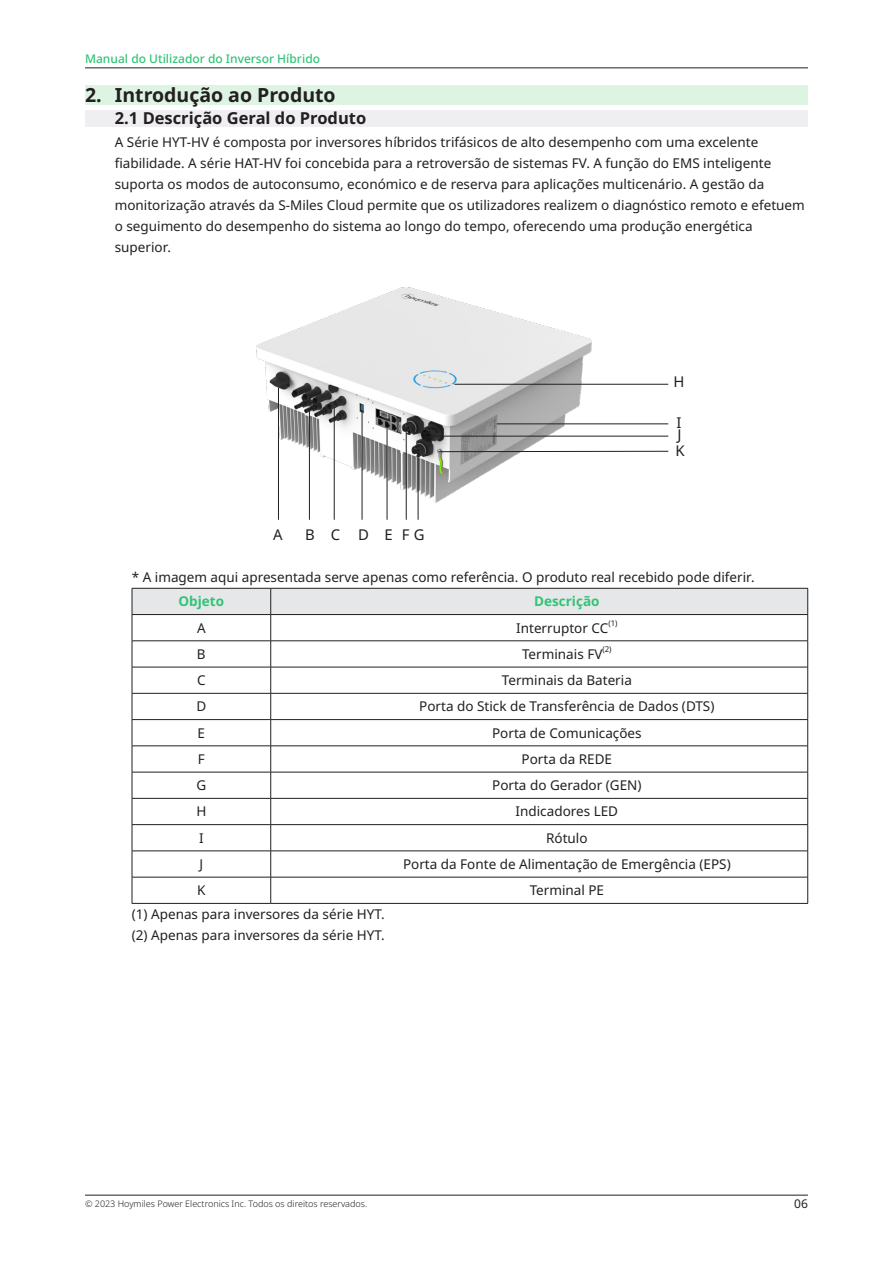
<style>
.page{position:relative;width:893px;height:1263px;background:#fff}
.page>*{position:absolute;margin:0;border:0;box-sizing:border-box;transform-origin:0 0}
.t1{font:700 19.5px "Noto Sans";color:#231f20}
.段落样式2{font:700 16.5px "Noto Sans";color:#231f20}
.Num_1__cont{font:14.85px "Noto Sans";color:#231f20}
.Body{font:13.5px/21px "Noto Sans";color:#231f20}
.t2{font:700 13.5px "Noto Sans";color:#31c477}
.t3{font:500 12px "Noto Sans";color:#31c477}
.t4{font:12px "Noto Sans";color:#231f20}
.t5{font:300 9px "Noto Sans";color:#231f20}
.t6{font:7.8px "Noto Sans";color:#231f20}
</style>
<div class="page">
<hr style="left:85px;top:68px;width:723px;height:1px;background:#231f20">
<hr style="left:85px;top:1195px;width:723px;height:1px;background:#231f20">
<div style="left:85px;top:85px;width:723px;height:20px;background:#def4e3"></div>
<div style="left:85px;top:110px;width:723px;height:17px;background:#efeef1"></div>
<img style="left:256px;top:287px;width:354px;height:233px">
<hr style="left:454px;top:384px;width:214px;height:1px;background:#231f20">
<hr style="left:497px;top:423px;width:171px;height:1px;background:#231f20">
<hr style="left:430px;top:436px;width:238px;height:1px;background:#231f20">
<hr style="left:439px;top:451px;width:229px;height:1px;background:#231f20">
<hr style="left:278px;top:388px;width:1px;height:132px;background:#231f20">
<hr style="left:309px;top:408px;width:1px;height:112px;background:#231f20">
<hr style="left:334px;top:407px;width:1px;height:113px;background:#231f20">
<hr style="left:362px;top:411px;width:1px;height:109px;background:#231f20">
<hr style="left:387px;top:429px;width:1px;height:91px;background:#231f20">
<hr style="left:406px;top:429px;width:1px;height:91px;background:#231f20">
<hr style="left:418px;top:453px;width:1px;height:67px;background:#231f20">
<svg style="left:132px;top:588px;width:676px;height:315px"></svg>
<hr style="left:132px;top:903px;width:139px;height:1px;background:#231f20">
<hr style="left:271px;top:903px;width:537px;height:1px;background:#231f20">
<p class="t3" style="left:85px;top:50px;width:237px">Manual do Utilizador do Inversor Híbrido</p>
<p class="t1" style="left:85px;top:81px;width:252px">2. Introdução ao Produto</p>
<p class="段落样式2" style="left:115px;top:107px;width:253px">2.1 Descrição Geral do Produto</p>
<p class="Body" style="left:115px;top:132px;width:691px">A Série HYT-HV é composta por inversores híbridos trifásicos de alto desempenho com uma excelente fiabilidade. A série HAT-HV foi concebida para a retroversão de sistemas FV. A função do EMS inteligente suporta os modos de autoconsumo, económico e de reserva para aplicações multicenário. A gestão da monitorização através da S-Miles Cloud permite que os utilizadores realizem o diagnóstico remoto e efetuem o seguimento do desempenho do sistema ao longo do tempo, oferecendo uma produção energética superior.</p>
<p class="Num_1__cont" style="left:673px;top:371px;width:13px">H</p>
<p class="Num_1__cont" style="left:676px;top:412px;width:7px">I</p>
<p class="Num_1__cont" style="left:677px;top:424px;width:6px">J</p>
<p class="Num_1__cont" style="left:676px;top:441px;width:11px">K</p>
<p class="Num_1__cont" style="left:273px;top:524px;width:11px">A</p>
<p class="Num_1__cont" style="left:305px;top:524px;width:11px">B</p>
<p class="Num_1__cont" style="left:331px;top:524px;width:11px">C</p>
<p class="Num_1__cont" style="left:358px;top:524px;width:12px">D</p>
<p class="Num_1__cont" style="left:384px;top:524px;width:10px">E</p>
<p class="Num_1__cont" style="left:402px;top:524px;width:24px">F G</p>
<p class="Body" style="left:132px;top:567px;width:624px">* A imagem aqui apresentada serve apenas como referência. O produto real recebido pode diferir.</p>
<p class="t2" style="left:179px;top:592px;width:47px">Objeto</p>
<p class="t2" style="left:534px;top:592px;width:67px">Descrição</p>
<p class="Body" style="left:197px;top:617px;width:10px">A</p>
<p class="Body" style="left:516px;top:617px;width:94px">Interruptor CC</p>
<p class="t6" style="left:608px;top:618px;width:11px">(1)</p>
<p class="Body" style="left:197px;top:644px;width:10px">B</p>
<p class="Body" style="left:522px;top:644px;width:82px">Terminais FV</p>
<p class="t6" style="left:602px;top:644px;width:11px">(2)</p>
<p class="Body" style="left:197px;top:670px;width:10px">C</p>
<p class="Body" style="left:502px;top:670px;width:132px">Terminais da Bateria</p>
<p class="Body" style="left:196px;top:696px;width:11px">D</p>
<p class="Body" style="left:419px;top:696px;width:297px">Porta do Stick de Transferência de Dados (DTS)</p>
<p class="Body" style="left:198px;top:722px;width:9px">E</p>
<p class="Body" style="left:492px;top:722px;width:151px">Porta de Comunicações</p>
<p class="Body" style="left:198px;top:749px;width:9px">F</p>
<p class="Body" style="left:522px;top:749px;width:92px">Porta da REDE</p>
<p class="Body" style="left:196px;top:775px;width:11px">G</p>
<p class="Body" style="left:492px;top:775px;width:151px">Porta do Gerador (GEN)</p>
<p class="Body" style="left:196px;top:801px;width:12px">H</p>
<p class="Body" style="left:516px;top:801px;width:104px">Indicadores LED</p>
<p class="Body" style="left:199px;top:827px;width:6px">I</p>
<p class="Body" style="left:546px;top:827px;width:43px">Rótulo</p>
<p class="Body" style="left:200px;top:854px;width:5px">J</p>
<p class="Body" style="left:403px;top:854px;width:329px">Porta da Fonte de Alimentação de Emergência (EPS)</p>
<p class="Body" style="left:197px;top:880px;width:10px">K</p>
<p class="Body" style="left:530px;top:880px;width:76px">Terminal PE</p>
<p class="Body" style="left:132px;top:904px;width:255px">(1) Apenas para inversores da série HYT.</p>
<p class="Body" style="left:132px;top:925px;width:255px">(2) Apenas para inversores da série HYT.</p>
<p class="t5" style="left:85px;top:1197px;width:284px">© 2023 Hoymiles Power Electronics Inc. Todos os direitos reservados.</p>
<p class="t4" style="left:794px;top:1195px;width:15px">06</p>
</div>
